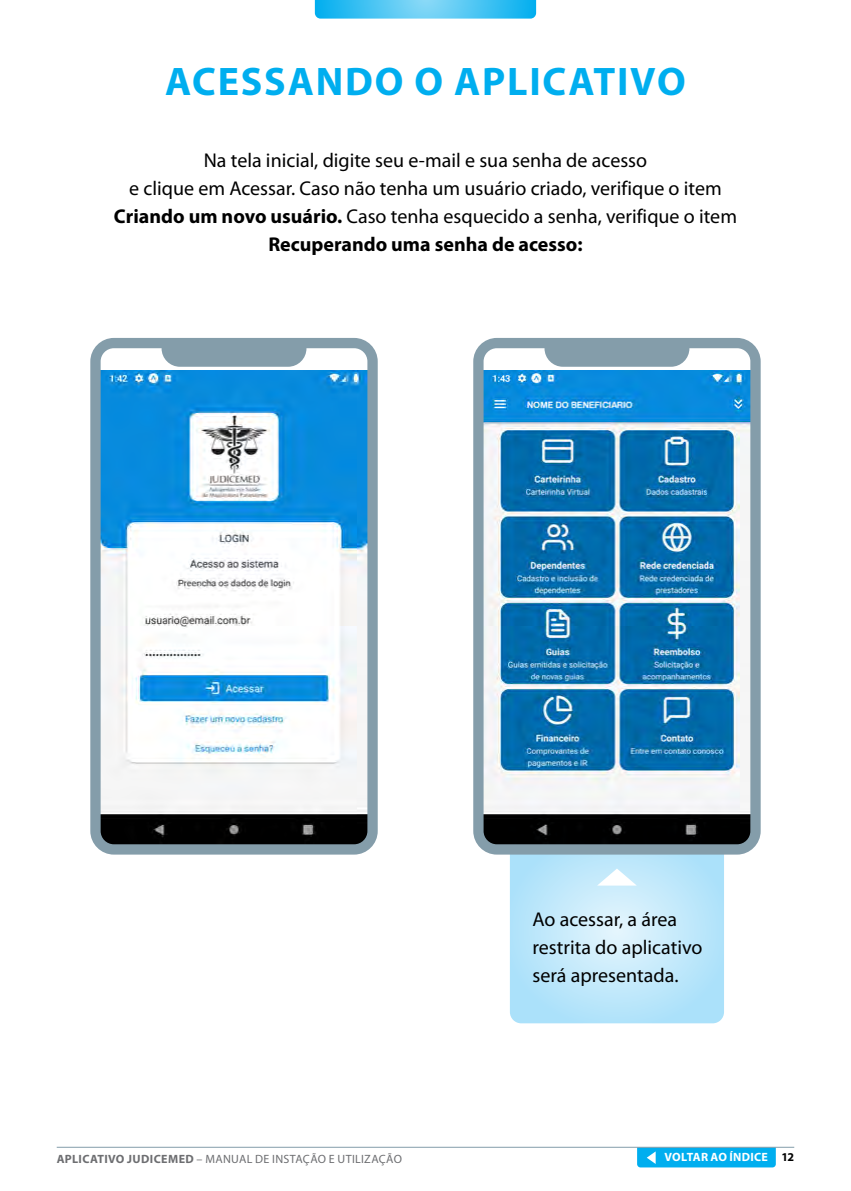
<style>
.page{position:relative;width:851px;height:1191px;background:#fff}
.page>*{position:absolute;margin:0;border:0;box-sizing:border-box;transform-origin:0 0}
.TITULO_01{font:700 40px "Myriad Pro";letter-spacing:.045em;color:#00aeef}
.t1{font:20px/28px "Myriad Pro";color:#000;text-align:center}
.t2{font:12px "Myriad Pro";letter-spacing:.025em;color:#6d6e71}
.t3{font:700 12px "Myriad Pro";letter-spacing:.015em;color:#fff}
.t4{font:700 12px "Myriad Pro";color:#000}
.s1{font-weight:700}
</style>
<div class="page">
<svg style="left:315px;top:0;width:221px;height:19px"></svg>
<svg style="left:510px;top:836px;width:214px;height:187px"></svg>
<svg style="left:597px;top:868px;width:39px;height:17px"></svg>
<svg style="left:90px;top:338px;width:287px;height:516px"></svg>
<svg style="left:473px;top:338px;width:287px;height:516px"></svg>
<svg style="left:637px;top:1147px;width:138px;height:20px"></svg>
<hr style="left:57px;top:1146px;width:737px;height:1px;background:#849daa">
<p class="TITULO_01" style="left:165px;top:55px;width:522px">ACESSANDO O APLICATIVO</p>
<p class="t1" style="left:114px;top:146px;width:624px">Na tela inicial, digite seu e-mail e sua senha de acesso<br>e clique em Acessar. Caso não tenha um usuário criado, verifique o item <span class="s1">Criando um novo usuário.</span> Caso tenha esquecido a senha, verifique o item <span class="s1">Recuperando uma senha de acesso:</span></p>
<p class="t1" style="left:532px;top:905px;width:171px;text-align:left">Ao acessar, a área restrita do aplicativo será apresentada.</p>
<p class="t3" style="left:664px;top:1149px;width:105px">VOLTAR AO ÍNDICE</p>
<p class="t2" style="left:57px;top:1151px;width:347px"><span class="s1">APLICATIVO JUDICEMED</span> – MANUAL DE INSTAÇÃO E UTILIZAÇÃO</p>
<p class="t4" style="left:781px;top:1149px;width:14px">12</p>
</div>
